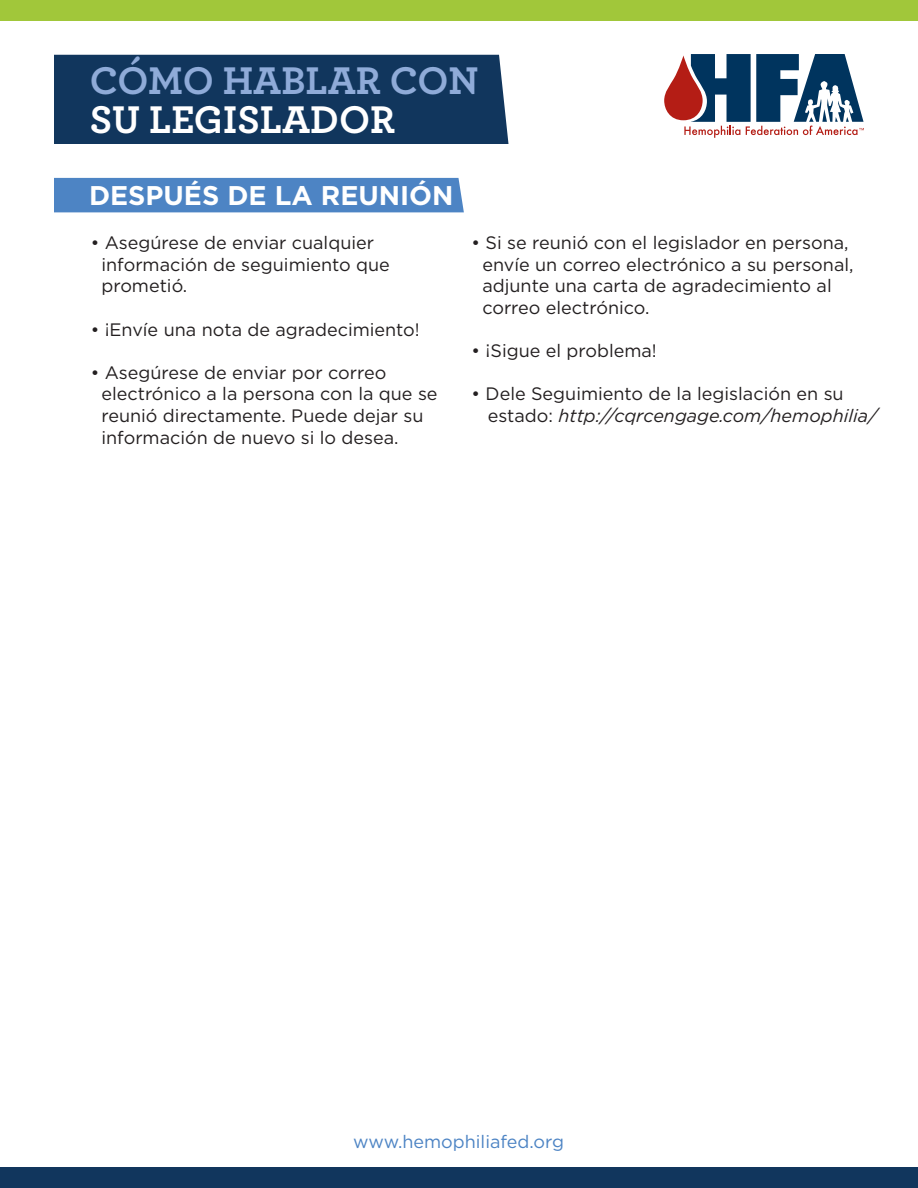
<style>
.page{position:relative;width:918px;height:1188px;background:#fff}
.page>*{position:absolute;margin:0;border:0;box-sizing:border-box;transform-origin:0 0}
.t1{font:700 40.5px "Archer";color:#8fabd8}
.t2{font:700 40.5px "Archer";color:#fff}
.t3{font:700 27px "Gotham";color:#fff}
.t4{font:18px "Gotham";color:#231f20}
.t5{font:italic 18px "Gotham";color:#231f20}
.t6{font:18px "Gotham";color:#4d84c4}
.s1{font-style:normal}
</style>
<div class="page">
<div style="left:54px;top:55px;width:454px;height:89px;background:#11365d"></div>
<div style="left:1px;top:1px;width:917px;height:20px;background:#a1c73a"></div>
<div style="left:0;top:1168px;width:918px;height:20px;background:#11365d"></div>
<svg style="left:664px;top:54px;width:200px;height:84px"></svg>
<div style="left:54px;top:178px;width:410px;height:34px;background:#4d84c4"></div>
<p class="t1" style="left:90px;top:48px;width:390px">CÓMO HABLAR CON</p>
<p class="t2" style="left:90px;top:88px;width:307px">SU LEGISLADOR</p>
<p class="t3" style="left:89px;top:177px;width:366px">DESPUÉS DE LA REUNIÓN</p>
<p class="t4" style="left:91px;top:231px;width:285px">• Asegúrese de enviar cualquier</p>
<p class="t4" style="left:101px;top:253px;width:290px">información de seguimiento que</p>
<p class="t4" style="left:101px;top:275px;width:87px">prometió.</p>
<p class="t4" style="left:91px;top:318px;width:331px">• ¡Envíe una nota de agradecimiento!</p>
<p class="t4" style="left:91px;top:361px;width:297px">• Asegúrese de enviar por correo</p>
<p class="t4" style="left:101px;top:383px;width:338px">electrónico a la persona con la que se</p>
<p class="t4" style="left:101px;top:404px;width:324px">reunió directamente. Puede dejar su</p>
<p class="t4" style="left:101px;top:426px;width:299px">información de nuevo si lo desea.</p>
<p class="t4" style="left:472px;top:231px;width:379px">• Si se reunió con el legislador en persona,</p>
<p class="t4" style="left:482px;top:253px;width:373px">envíe un correo electrónico a su personal,</p>
<p class="t4" style="left:482px;top:275px;width:351px">adjunte una carta de agradecimiento al</p>
<p class="t4" style="left:482px;top:296px;width:169px">correo electrónico.</p>
<p class="t4" style="left:472px;top:339px;width:187px">• ¡Sigue el problema!</p>
<p class="t4" style="left:472px;top:383px;width:374px">• Dele Seguimiento de la legislación en su</p>
<p class="t5" style="left:488px;top:404px;width:391px"><span class="s1">estado:</span> http://cqrcengage.com/hemophilia/</p>
<p class="t6" style="left:353px;top:1131px;width:212px">www.hemophiliafed.org</p>
</div>
